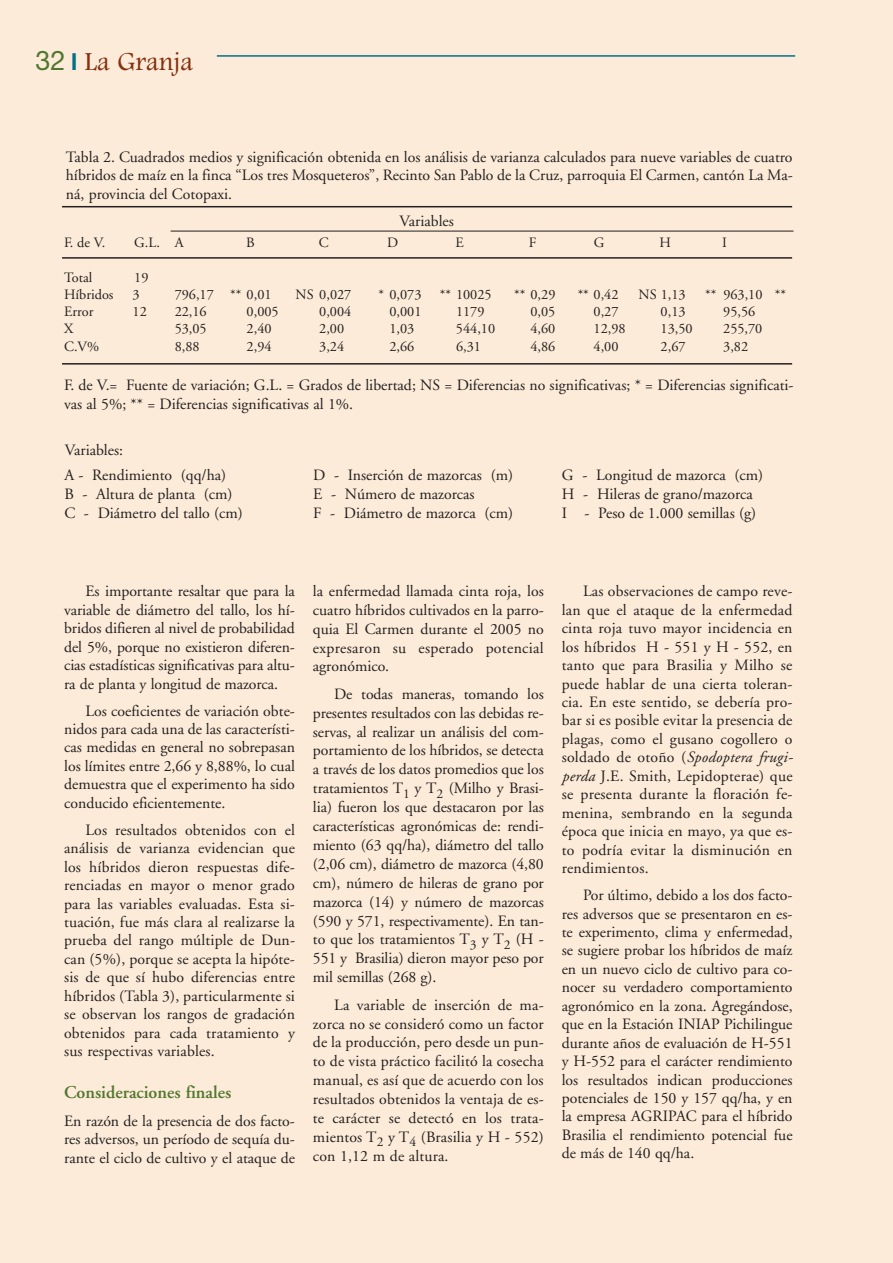
<style>
.page{position:relative;width:893px;height:1263px;background:#fcebd8}
.page>*{position:absolute;margin:0;border:0;box-sizing:border-box;transform-origin:0 0}
.t1{font:27px "Footlight MT Light";color:#852f0e}
.t2{font:600 18px "Adobe Garamond";color:#51772f}
.t3{font:15.75px/18.5px "Adobe Garamond";color:#231f20;text-align:justify}
.t4{font:14.25px "Adobe Garamond";color:#231f20}
.s1{font-family:"Helvetica Neue";color:#51772f}
.s2{font-family:"Haettenschweiler";font-size:24px;color:#01708b}
.s3{font-style:italic}
</style>
<div class="page">
<hr style="left:62px;top:206px;width:730px;height:1px;background:#231f20">
<hr style="left:62px;top:257px;width:730px;height:2px;background:#231f20">
<hr style="left:62px;top:363px;width:730px;height:2px;background:#231f20">
<hr style="left:217px;top:55px;width:578px;height:2px;background:#01708b">
<hr style="left:171px;top:231px;width:622px;height:1px;background:#231f20">
<h1 class="t1" style="left:36px;top:45px;width:159px"><span class="s1">32</span> <span class="s2">|</span> La Granja</h1>
<p class="t3" style="left:66px;top:149px;width:728px">Tabla 2. Cuadrados medios y significación obtenida en los análisis de varianza calculados para nueve variables de cuatro híbridos de maíz en la finca “Los tres Mosqueteros”, Recinto San Pablo de la Cruz, parroquia El Carmen, cantón La Ma&shy;ná, provincia del Cotopaxi.</p>
<p class="t3" style="left:400px;top:213px;width:56px">Variables</p>
<p class="t4" style="left:64px;top:237px;width:43px">F. de V.</p>
<p class="t4" style="left:134px;top:237px;width:51px">G.L. A</p>
<p class="t4" style="left:246px;top:237px;width:10px">B</p>
<p class="t4" style="left:319px;top:237px;width:11px">C</p>
<p class="t4" style="left:387px;top:237px;width:13px">D</p>
<p class="t4" style="left:455px;top:237px;width:10px">E</p>
<p class="t4" style="left:529px;top:237px;width:9px">F</p>
<p class="t4" style="left:594px;top:237px;width:12px">G</p>
<p class="t4" style="left:659px;top:237px;width:13px">H</p>
<p class="t4" style="left:722px;top:237px;width:6px">I</p>
<p class="t4" style="left:64px;top:271px;width:30px">Total</p>
<p class="t4" style="left:134px;top:271px;width:16px">19</p>
<p class="t4" style="left:64px;top:289px;width:51px">Híbridos</p>
<p class="t4" style="left:133px;top:289px;width:9px">3</p>
<p class="t4" style="left:175px;top:289px;width:98px">796,17 ** 0,01</p>
<p class="t4" style="left:296px;top:289px;width:57px">NS 0,027</p>
<p class="t4" style="left:379px;top:289px;width:44px">* 0,073</p>
<p class="t4" style="left:440px;top:289px;width:53px">** 10025</p>
<p class="t4" style="left:514px;top:289px;width:43px">** 0,29</p>
<p class="t4" style="left:578px;top:289px;width:42px">** 0,42</p>
<p class="t4" style="left:639px;top:289px;width:49px">NS 1,13</p>
<p class="t4" style="left:705px;top:289px;width:83px">** 963,10 **</p>
<p class="t4" style="left:64px;top:306px;width:31px">Error</p>
<p class="t4" style="left:133px;top:306px;width:16px">12</p>
<p class="t4" style="left:175px;top:306px;width:34px">22,16</p>
<p class="t4" style="left:247px;top:306px;width:34px">0,005</p>
<p class="t4" style="left:319px;top:306px;width:34px">0,004</p>
<p class="t4" style="left:389px;top:306px;width:34px">0,001</p>
<p class="t4" style="left:456px;top:306px;width:30px">1179</p>
<p class="t4" style="left:530px;top:306px;width:26px">0,05</p>
<p class="t4" style="left:594px;top:306px;width:26px">0,27</p>
<p class="t4" style="left:661px;top:306px;width:26px">0,13</p>
<p class="t4" style="left:723px;top:306px;width:34px">95,56</p>
<p class="t4" style="left:64px;top:323px;width:11px">X</p>
<p class="t4" style="left:175px;top:323px;width:34px">53,05</p>
<p class="t4" style="left:247px;top:323px;width:26px">2,40</p>
<p class="t4" style="left:319px;top:323px;width:26px">2,00</p>
<p class="t4" style="left:389px;top:323px;width:26px">1,03</p>
<p class="t4" style="left:456px;top:323px;width:41px">544,10</p>
<p class="t4" style="left:530px;top:323px;width:26px">4,60</p>
<p class="t4" style="left:593px;top:323px;width:34px">12,98</p>
<p class="t4" style="left:661px;top:323px;width:34px">13,50</p>
<p class="t4" style="left:723px;top:323px;width:41px">255,70</p>
<p class="t4" style="left:64px;top:340px;width:37px">C.V%</p>
<p class="t4" style="left:175px;top:340px;width:26px">8,88</p>
<p class="t4" style="left:247px;top:340px;width:26px">2,94</p>
<p class="t4" style="left:319px;top:340px;width:26px">3,24</p>
<p class="t4" style="left:389px;top:340px;width:26px">2,66</p>
<p class="t4" style="left:456px;top:340px;width:26px">6,31</p>
<p class="t4" style="left:530px;top:340px;width:26px">4,86</p>
<p class="t4" style="left:593px;top:340px;width:26px">4,00</p>
<p class="t4" style="left:661px;top:340px;width:26px">2,67</p>
<p class="t4" style="left:723px;top:340px;width:26px">3,82</p>
<p class="t3" style="left:64px;top:377px;width:731px">F. de V.= Fuente de variación; G.L. = Grados de libertad; NS = Diferencias no significativas; * = Diferencias significati&shy;vas al 5%; ** = Diferencias significativas al 1%.</p>
<p class="t3" style="left:65px;top:442px;width:60px">Variables:</p>
<p class="t3" style="left:64px;top:467px;width:180px;text-align:left">A - Rendimiento (qq/ha)<br>B - Altura de planta (cm)<br>C - Diámetro del tallo (cm)</p>
<p class="t3" style="left:313px;top:467px;width:202px;text-align:left">D - Inserción de mazorcas (m)<br>E - Número de mazorcas<br>F - Diámetro de mazorca (cm)</p>
<p class="t3" style="left:562px;top:467px;width:203px;text-align:left">G - Longitud de mazorca (cm)<br>H - Hileras de grano/mazorca<br>I - Peso de 1.000 semillas (g)</p>
<p class="t3" style="left:64px;top:583px;width:232px;text-indent:21px">Es importante resaltar que para la variable de diámetro del tallo, los hí&shy;bridos difieren al nivel de probabilidad del 5%, porque no existieron diferen&shy;cias estadísticas significativas para altu&shy;ra de planta y longitud de mazorca.</p>
<p class="t3" style="left:64px;top:703px;width:232px;text-indent:21px">Los coeficientes de variación obte&shy;nidos para cada una de las característi&shy;cas medidas en general no sobrepasan los límites entre 2,66 y 8,88%, lo cual demuestra que el experimento ha sido conducido eficientemente.</p>
<p class="t3" style="left:64px;top:822px;width:232px;text-indent:21px">Los resultados obtenidos con el análisis de varianza evidencian que los híbridos dieron respuestas dife&shy;renciadas en mayor o menor grado para las variables evaluadas. Esta si&shy;tuación, fue más clara al realizarse la prueba del rango múltiple de Dun&shy;can (5%), porque se acepta la hipóte&shy;sis de que sí hubo diferencias entre híbridos (Tabla 3), particularmente si se observan los rangos de gradación obtenidos para cada tratamiento y sus respectivas variables.</p>
<p class="t2" style="left:64px;top:1085px;width:169px">Consideraciones finales</p>
<p class="t3" style="left:64px;top:1113px;width:232px">En razón de la presencia de dos facto&shy;res adversos, un período de sequía du&shy;rante el ciclo de cultivo y el ataque de</p>
<p class="t3" style="left:313px;top:583px;width:232px">la enfermedad llamada cinta roja, los cuatro híbridos cultivados en la parro&shy;quia El Carmen durante el 2005 no expresaron su esperado potencial agronómico.</p>
<p class="t3" style="left:313px;top:686px;width:232px;line-height:18.9px;text-indent:21px">De todas maneras, tomando los presentes resultados con las debidas re&shy;servas, al realizar un análisis del com&shy;portamiento de los híbridos, se detecta a través de los datos promedios que los tratamientos T<sub>1</sub> y T<sub>2</sub> (Milho y Brasi&shy;lia) fueron los que destacaron por las características agronómicas de: rendi&shy;miento (63 qq/ha), diámetro del tallo (2,06 cm), diámetro de mazorca (4,80 cm), número de hileras de grano por mazorca (14) y número de mazorcas (590 y 571, respectivamente). En tan&shy;to que los tratamientos T<sub>3</sub> y T<sub>2</sub> (H - 551 y Brasilia) dieron mayor peso por mil semillas (268 g).</p>
<p class="t3" style="left:313px;top:996px;width:232px;line-height:18.9px;text-indent:21px">La variable de inserción de ma&shy;zorca no se consideró como un factor de la producción, pero desde un pun&shy;to de vista práctico facilitó la cosecha manual, es así que de acuerdo con los resultados obtenidos la ventaja de es&shy;te carácter se detectó en los trata&shy;mientos T<sub>2</sub> y T<sub>4</sub> (Brasilia y H - 552) con 1,12 m de altura.</p>
<p class="t3" style="left:562px;top:583px;width:233px;text-indent:21px">Las observaciones de campo reve&shy;lan que el ataque de la enfermedad cinta roja tuvo mayor incidencia en los híbridos H - 551 y H - 552, en tanto que para Brasilia y Milho se puede hablar de una cierta toleran&shy;cia. En este sentido, se debería pro&shy;bar si es posible evitar la presencia de plagas, como el gusano cogollero o soldado de otoño (<span class="s3">Spodoptera frugi&shy;perda</span> J.E. Smith, Lepidopterae) que se presenta durante la floración fe&shy;menina, sembrando en la segunda época que inicia en mayo, ya que es&shy;to podría evitar la disminución en rendimientos.</p>
<p class="t3" style="left:562px;top:887px;width:232px;text-indent:21px">Por último, debido a los dos facto&shy;res adversos que se presentaron en es&shy;te experimento, clima y enfermedad, se sugiere probar los híbridos de maíz en un nuevo ciclo de cultivo para co&shy;nocer su verdadero comportamiento agronómico en la zona. Agregándose, que en la Estación INIAP Pichilingue durante años de evaluación de H-551 y H-552 para el carácter rendimiento los resultados indican producciones potenciales de 150 y 157 qq/ha, y en la empresa AGRIPAC para el híbrido Brasilia el rendimiento potencial fue de más de 140 qq/ha.</p>
</div>
